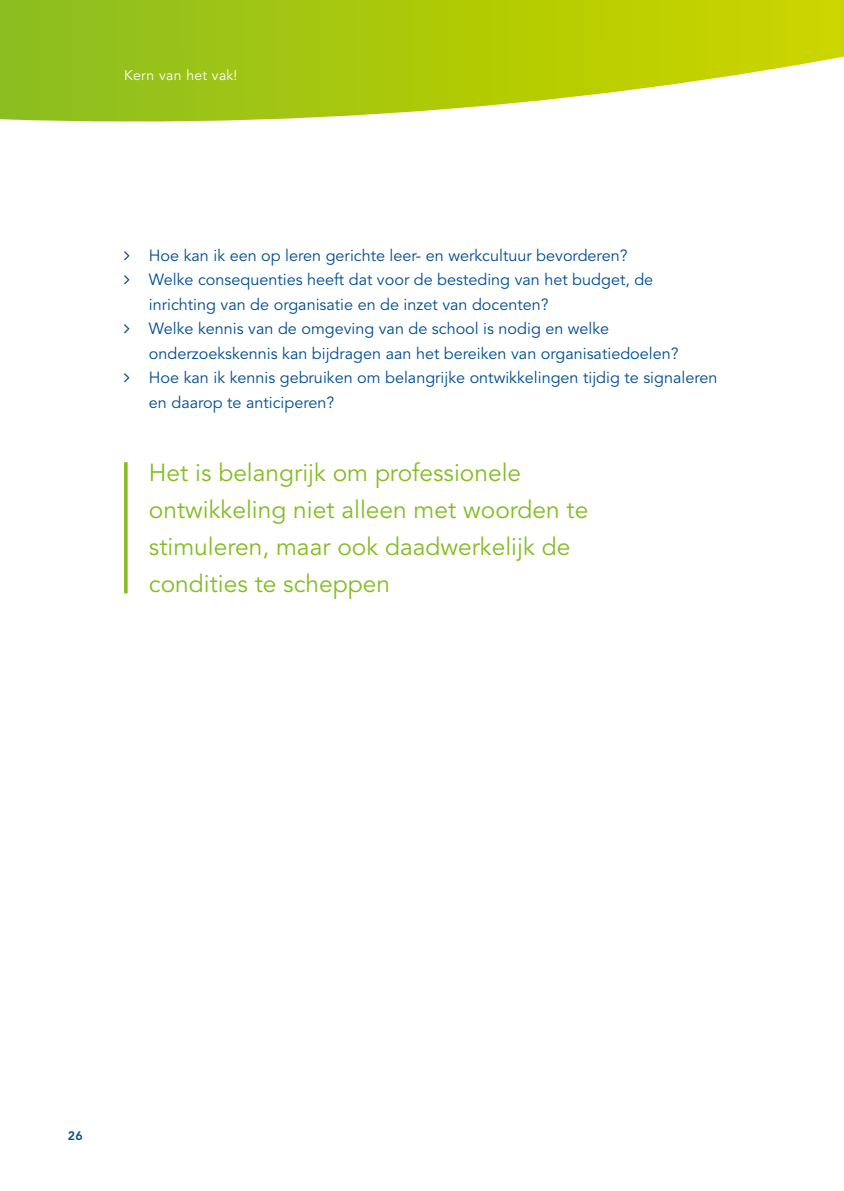
<style>
.page{position:relative;width:844px;height:1191px;background:#fff}
.page>*{position:absolute;margin:0;border:0;box-sizing:border-box;transform-origin:0 0}
._5_Streamer{font:24.5px/36.8px "Avenir LT";color:#85bc22}
.t1{font:16.1px/24.5px "Avenir LT";color:#004d91}
.t2{font:14px "Avenir LT";letter-spacing:.02em;color:#fff}
.t3{font:800 12.25px "Avenir LT";color:#004d91}
</style>
<div class="page">
<svg style="left:0;top:0;width:843px;height:122px;background:#b6d032"></svg>
<svg style="left:124px;top:462px;width:4px;height:131px"></svg>
<p class="t2" style="left:124px;top:67px;width:115px">Kern van het vak!</p>
<p class="t1" style="left:149px;top:243px;width:480px">Hoe kan ik een op leren gerichte leer- en werkcultuur bevorderen?</p>
<p class="t1" style="left:149px;top:268px;width:505px">Welke consequenties heeft dat voor de besteding van het budget, de inrichting van de organisatie en de inzet van docenten?</p>
<p class="t1" style="left:149px;top:317px;width:531px">Welke kennis van de omgeving van de school is nodig en welke onderzoekskennis kan bijdragen aan het bereiken van organisatiedoelen?</p>
<p class="t1" style="left:149px;top:366px;width:570px">Hoe kan ik kennis gebruiken om belangrijke ontwikkelingen tijdig te signaleren en daarop te anticiperen?</p>
<p class="_5_Streamer" style="left:149px;top:455px;width:441px">Het is belangrijk om professionele ontwikkeling niet alleen met woorden te stimuleren, maar ook daadwerkelijk de condities te scheppen</p>
<p class="t3" style="left:68px;top:1128px;width:16px">26</p>
</div>
